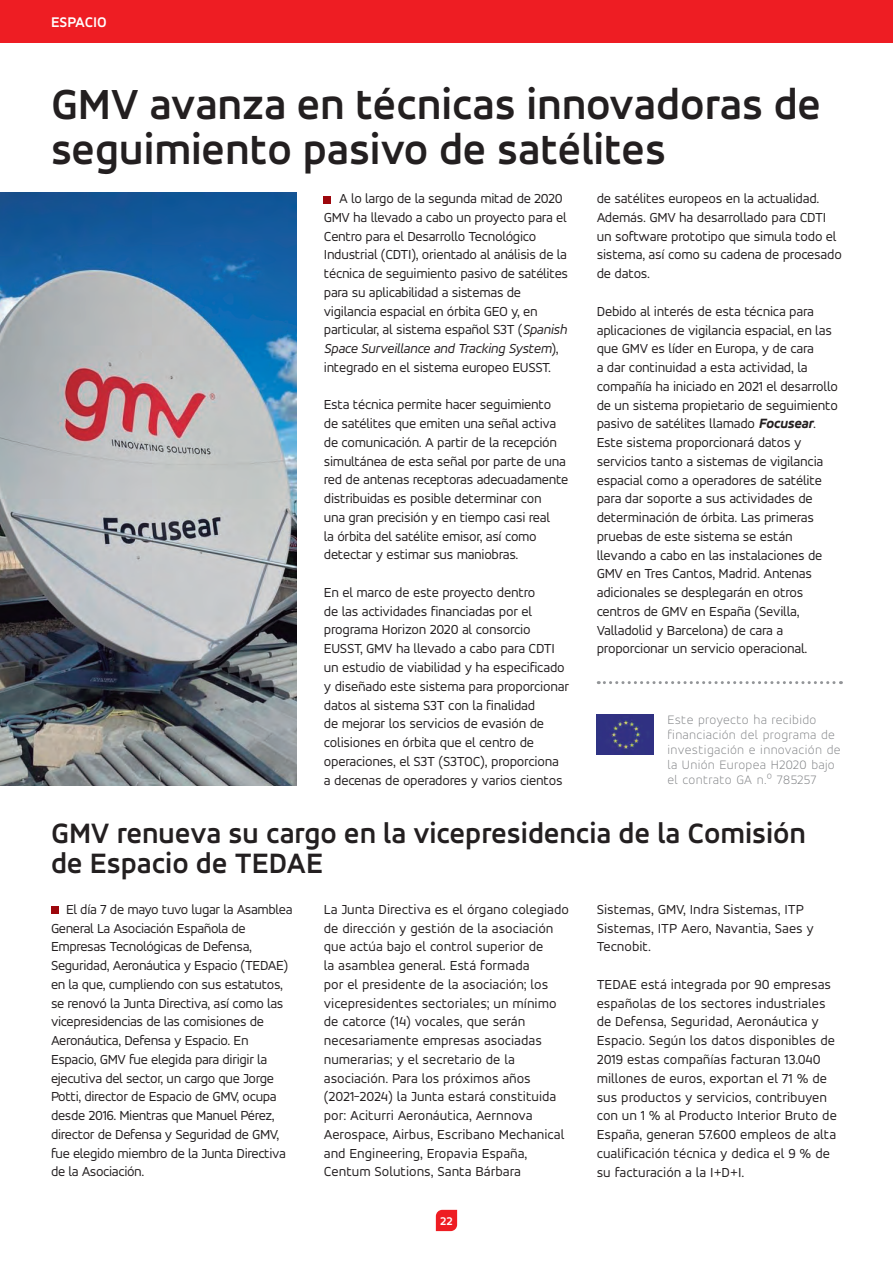
<style>
.page{position:relative;width:893px;height:1263px;background:#fff}
.page>*{position:absolute;margin:0;border:0;box-sizing:border-box;transform-origin:0 0}
.Titulo_B{font:700 45px/45px "Accord Alternate";color:#231f20}
.Titulo_C{font:700 30px/30px "Accord Alternate";color:#231f20}
.t1{font:700 15px "Accord Alternate";color:#fff}
.Texto_GENERAL{font:14.25px/18.8px "Accord Alternate";letter-spacing:-.015em;color:#231f20}
.Texto_GENERAL-2{font:300 expanded 13.5px/15px "Accord Alternate";letter-spacing:.025em;color:#808285}
.numero_pie_de_pagina{font:700 12px "Accord Alternate";color:#fff}
.s1{font-style:italic}
.s2{font-weight:700;font-style:italic;font-stretch:expanded}
</style>
<div class="page">
<svg style="left:436px;top:1210px;width:21px;height:21px"></svg>
<div style="left:0;top:0;width:893px;height:43px;background:#ee1d23"></div>
<div style="left:324px;top:196px;width:7px;height:7px;background:#9d070d"></div>
<img style="left:0;top:192px;width:296px;height:593px">
<div style="left:51px;top:907px;width:7px;height:7px;background:#9d070d"></div>
<svg style="left:598px;top:681px;width:243px;height:3px"></svg>
<img style="left:597px;top:714px;width:57px;height:40px">
<p class="t1" style="left:51px;top:13px;width:57px">ESPACIO</p>
<p class="Titulo_B" style="left:51px;top:81px;width:771px">GMV avanza en técnicas innovadoras de seguimiento pasivo de satélites</p>
<p class="Texto_GENERAL" style="left:324px;top:189px;width:246px;text-indent:15px">A lo largo de la segunda mitad de 2020<br>GMV ha llevado a cabo un proyecto para el Centro para el Desarrollo Tecnológico Industrial (CDTI), orientado al análisis de la técnica de seguimiento pasivo de satélites para su aplicabilidad a sistemas de vigilancia espacial en órbita GEO y, en particular, al sistema español S3T (<span class="s1">Spanish Space Surveillance and Tracking System</span>), integrado en el sistema europeo EUSST.</p>
<p class="Texto_GENERAL" style="left:324px;top:395px;width:246px">Esta técnica permite hacer seguimiento de satélites que emiten una señal activa de comunicación. A partir de la recepción simultánea de esta señal por parte de una red de antenas receptoras adecuadamente distribuidas es posible determinar con<br>una gran precisión y en tiempo casi real<br>la órbita del satélite emisor, así como detectar y estimar sus maniobras.</p>
<p class="Texto_GENERAL" style="left:324px;top:583px;width:247px">En el marco de este proyecto dentro<br>de las actividades financiadas por el programa Horizon 2020 al consorcio EUSST, GMV ha llevado a cabo para CDTI un estudio de viabilidad y ha especificado y diseñado este sistema para proporcionar datos al sistema S3T con la finalidad<br>de mejorar los servicios de evasión de colisiones en órbita que el centro de operaciones, el S3T (S3TOC), proporciona a decenas de operadores y varios cientos</p>
<p class="Texto_GENERAL" style="left:597px;top:189px;width:247px">de satélites europeos en la actualidad.<br>Además. GMV ha desarrollado para CDTI un software prototipo que simula todo el sistema, así como su cadena de procesado de datos.</p>
<p class="Texto_GENERAL" style="left:597px;top:301px;width:243px">Debido al interés de esta técnica para aplicaciones de vigilancia espacial, en las que GMV es líder en Europa, y de cara<br>a dar continuidad a esta actividad, la compañía ha iniciado en 2021 el desarrollo de un sistema propietario de seguimiento pasivo de satélites llamado <span class="s2">Focusear</span>.<br>Este sistema proporcionará datos y servicios tanto a sistemas de vigilancia espacial como a operadores de satélite para dar soporte a sus actividades de determinación de órbita. Las primeras pruebas de este sistema se están llevando a cabo en las instalaciones de GMV en Tres Cantos, Madrid. Antenas adicionales se desplegarán en otros centros de GMV en España (Sevilla, Valladolid y Barcelona) de cara a proporcionar un servicio operacional.</p>
<p class="Texto_GENERAL-2" style="left:667px;top:712px;width:175px">Este proyecto ha recibido financiación del programa de investigación e innovación de la Unión Europea H2020 bajo el contrato GA n.º 785257</p>
<p class="Titulo_C" style="left:51px;top:818px;width:756px">GMV renueva su cargo en la vicepresidencia de la Comisión de Espacio de TEDAE</p>
<p class="Texto_GENERAL" style="left:51px;top:899px;width:243px;text-indent:15px">El día 7 de mayo tuvo lugar la Asamblea General La Asociación Española de Empresas Tecnológicas de Defensa, Seguridad, Aeronáutica y Espacio (TEDAE) en la que, cumpliendo con sus estatutos, se renovó la Junta Directiva, así como las vicepresidencias de las comisiones de Aeronáutica, Defensa y Espacio. En Espacio, GMV fue elegida para dirigir la ejecutiva del sector, un cargo que Jorge Potti, director de Espacio de GMV, ocupa desde 2016. Mientras que Manuel Pérez, director de Defensa y Seguridad de GMV, fue elegido miembro de la Junta Directiva de la Asociación.</p>
<p class="Texto_GENERAL" style="left:324px;top:900px;width:247px">La Junta Directiva es el órgano colegiado de dirección y gestión de la asociación que actúa bajo el control superior de<br>la asamblea general. Está formada<br>por el presidente de la asociación; los vicepresidentes sectoriales; un mínimo de catorce (14) vocales, que serán necesariamente empresas asociadas numerarias; y el secretario de la asociación. Para los próximos años (2021-2024) la Junta estará constituida por: Aciturri Aeronáutica, Aernnova Aerospace, Airbus, Escribano Mechanical and Engineering, Eropavia España, Centum Solutions, Santa Bárbara</p>
<p class="Texto_GENERAL" style="left:597px;top:900px;width:219px">Sistemas, GMV, Indra Sistemas, ITP<br>Sistemas, ITP Aero, Navantia, Saes y<br>Tecnobit.</p>
<p class="Texto_GENERAL" style="left:597px;top:975px;width:242px">TEDAE está integrada por 90 empresas españolas de los sectores industriales de Defensa, Seguridad, Aeronáutica y Espacio. Según los datos disponibles de 2019 estas compañías facturan 13.040 millones de euros, exportan el 71 % de sus productos y servicios, contribuyen con un 1 % al Producto Interior Bruto de España, generan 57.600 empleos de alta cualificación técnica y dedica el 9 % de su facturación a la I+D+I.</p>
<p class="numero_pie_de_pagina" style="left:440px;top:1214px;width:14px">22</p>
</div>
